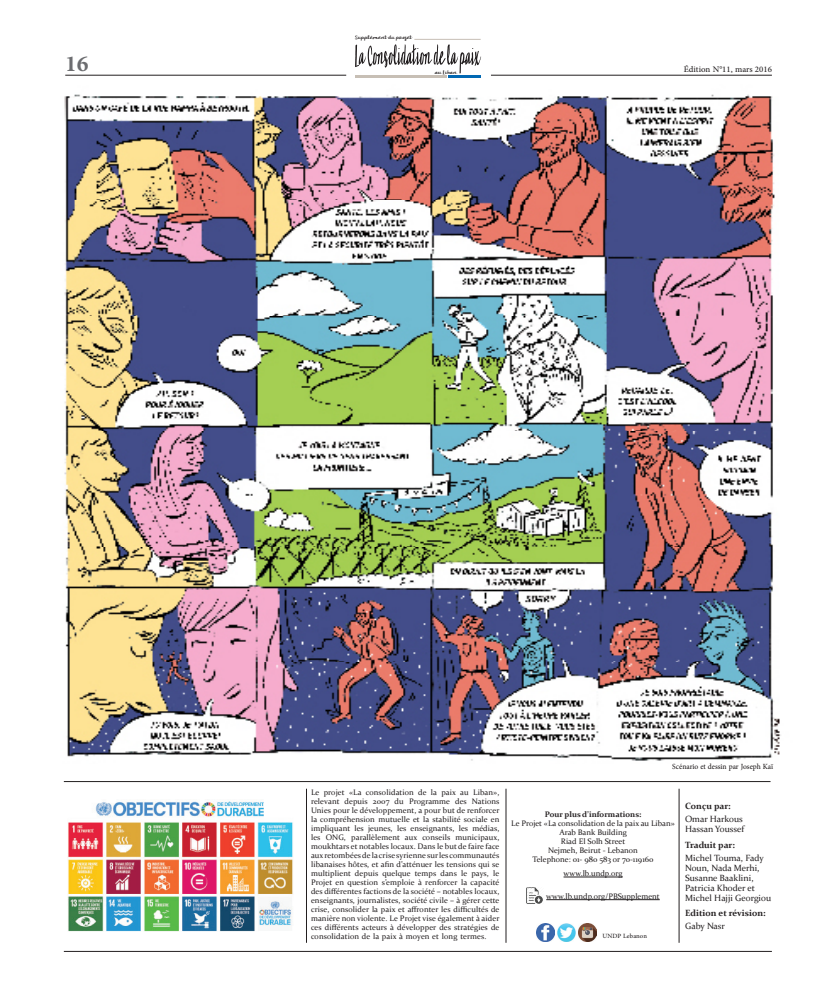
<style>
.page{position:relative;width:823px;height:993px;background:#fff}
.page>*{position:absolute;margin:0;border:0;box-sizing:border-box;transform-origin:0 0}
.t1{font:700 32px "Adobe Arabic";color:#6c6d70}
.t2{font:12px "Adobe Arabic";color:#231f20}
.t3{font:11px "Adobe Arabic";color:#231f20;scale:.93 1}
.english_text{font:9px/10px "Constantia";color:#231f20}
.english_text-2{font:700 9px "Constantia";color:#231f20}
.t4{font:9px "Adobe Arabic";letter-spacing:.01em;color:#231f20}
.english_text-3{font:8px/9px "Constantia";color:#231f20;text-align:justify}
.english_text-4{font:700 8px "Constantia";color:#231f20}
.t5{font:4.7px "KG Camden Market Script";color:#231f20}
</style>
<div class="page">
<hr style="left:65px;top:75px;width:281px;height:1px;background:#231f20">
<hr style="left:490px;top:75px;width:281px;height:1px;background:#231f20">
<hr style="left:64px;top:950px;width:707px;height:1px;background:#231f20">
<hr style="left:414px;top:39px;width:66px;height:1px;background:#c7bfb5">
<hr style="left:355px;top:75px;width:91px;height:2px;background:#c7bfb5">
<hr style="left:448px;top:75px;width:33px;height:2px;background:#0168b3">
<svg style="left:355px;top:44px;width:126px;height:29px"></svg>
<hr style="left:306px;top:788px;width:1px;height:154px;background:#231f20">
<hr style="left:505px;top:788px;width:1px;height:154px;background:#231f20">
<hr style="left:678px;top:788px;width:1px;height:154px;background:#231f20">
<hr style="left:563px;top:876px;width:59px;height:1px;background:#231f20">
<hr style="left:546px;top:899px;width:113px;height:1px;background:#231f20">
<hr style="left:64px;top:781px;width:706px;height:1px;background:#231f20">
<img style="left:536px;top:923px;width:18px;height:18px">
<img style="left:557px;top:923px;width:18px;height:18px">
<img style="left:578px;top:923px;width:18px;height:18px">
<img style="left:526px;top:887px;width:17px;height:17px">
<img style="left:68px;top:801px;width:225px;height:130px">
<img style="left:64px;top:94px;width:717px;height:667px">
<p class="t5" style="left:355px;top:35px;width:58px">Supplément du projet</p>
<h1 class="t1" style="left:65px;top:41px;width:25px">16</h1>
<h2 class="t2" style="left:683px;top:61px;width:89px">Édition N°11, mars 2016</h2>
<p class="t5" style="left:435px;top:69px;width:23px">au Liban</p>
<p class="english_text-3" style="left:311px;top:786px;width:190px">Le projet «La consolidation de la paix au Liban», relevant depuis 2007 du Programme des Nations Unies pour le développement, a pour but de renforcer la compréhension mutuelle et la stabilité sociale en impliquant les jeunes, les enseignants, les médias, les ONG, parallèlement aux conseils municipaux, moukhtars et notables locaux. Dans le but de faire face aux retombées de la crise syrienne sur les communautés libanaises hôtes, et afin d’atténuer les tensions qui se multiplient depuis quelque temps dans le pays, le Projet en question s’emploie à renforcer la capacité des différentes factions de la société – notables locaux, enseignants, journalistes, société civile – à gérer cette crise, consolider la paix et affronter les difficultés de manière non violente. Le Projet vise également à aider ces différents acteurs à développer des stratégies de consolidation de la paix à moyen et long termes.</p>
<p class="t3" style="left:672px;top:758px;width:110px">Scénario et dessin par Joseph Kaï</p>
<p class="english_text-4" style="left:544px;top:808px;width:98px">Pour plus d’informations:</p>
<p class="english_text-3" style="left:511px;top:817px;width:165px">Le Projet «La consolidation de la paix au Liban»</p>
<p class="english_text-3" style="left:559px;top:826px;width:69px">Arab Bank Building</p>
<p class="english_text-3" style="left:560px;top:835px;width:66px">Riad El Solh Street</p>
<p class="english_text-3" style="left:548px;top:844px;width:91px">Nejmeh, Beirut - Lebanon</p>
<p class="english_text-3" style="left:532px;top:853px;width:122px">Telephone: 01- 980 583 or 70-119160</p>
<p class="english_text-3" style="left:563px;top:868px;width:60px">www.lb.undp.org</p>
<p class="english_text-3" style="left:546px;top:891px;width:115px">www.lb.undp.org/PBSupplement</p>
<p class="t4" style="left:602px;top:929px;width:46px">UNDP Lebanon</p>
<p class="english_text-2" style="left:684px;top:799px;width:47px">Conçu par:</p>
<p class="english_text" style="left:684px;top:813px;width:59px">Omar Harkous</p>
<p class="english_text" style="left:684px;top:823px;width:61px">Hassan Youssef</p>
<p class="english_text-2" style="left:684px;top:838px;width:51px">Traduit par:</p>
<p class="english_text" style="left:684px;top:851px;width:88px">Michel Touma, Fady<br>Noun, Nada Merhi,<br>Susanne Baaklini,<br>Patricia Khoder et<br>Michel Hajji Georgiou</p>
<p class="english_text-2" style="left:684px;top:906px;width:82px">Edition et révision:</p>
<p class="english_text" style="left:684px;top:920px;width:41px">Gaby Nasr</p>
</div>
